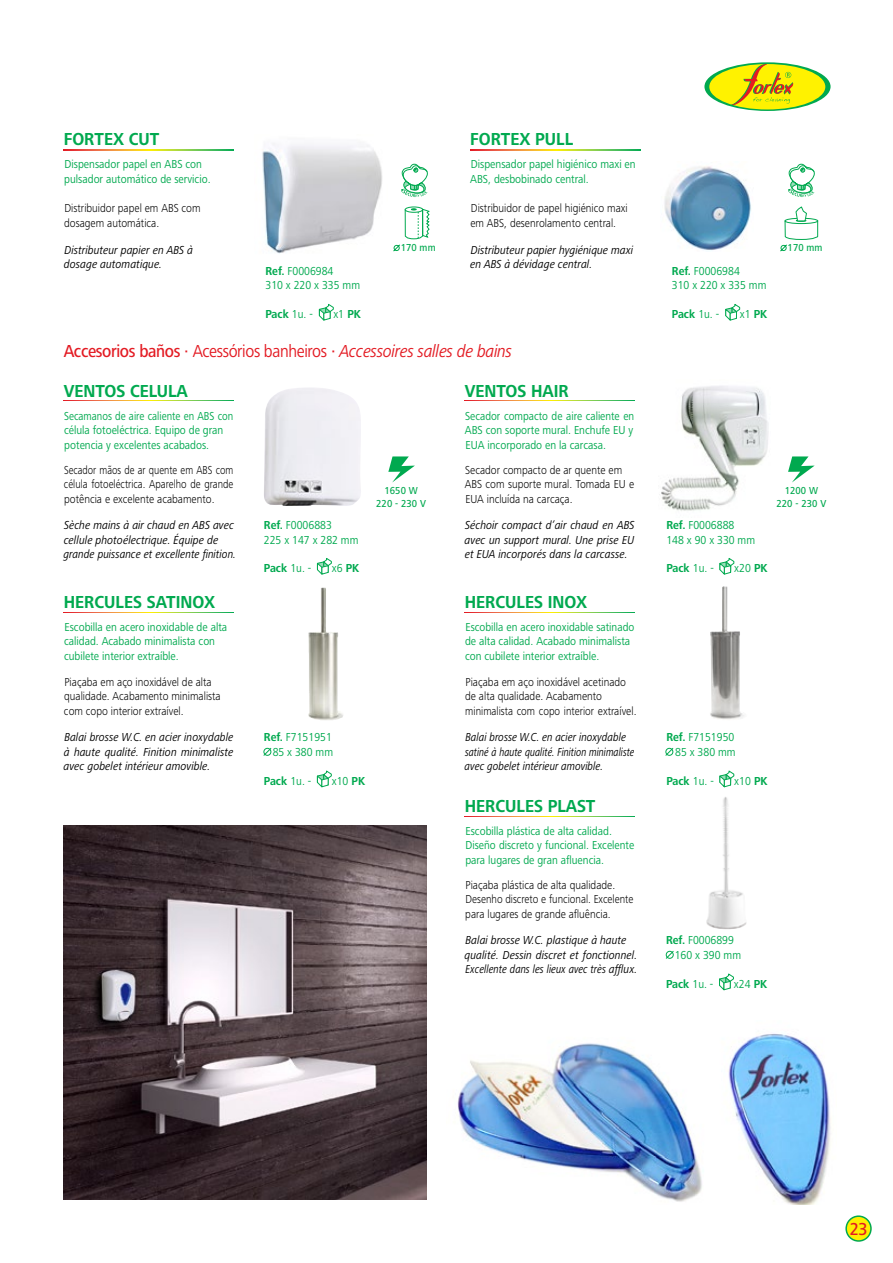
<style>
.page{position:relative;width:893px;height:1263px;background:#fff}
.page>*{position:absolute;margin:0;border:0;box-sizing:border-box;transform-origin:0 0}
.t1{font:700 18px "Frutiger Next LT";color:#00a94f;scale:.9 1}
.t2{font:italic 18px "Frutiger Next LT";letter-spacing:-.02em;color:#e31b23;scale:.9 1}
.t3{font:500 18px "Frutiger Next LT";color:#e31b23;scale:.9 1}
.t4{font:12px/14.4px "Frutiger Next LT";color:#00a94f;scale:.9 1}
.t5{font:300 12px/14.4px "Frutiger Next LT";color:#000;scale:.9 1}
.t6{font:italic 12px/14.4px "Frutiger Next LT";color:#000;scale:.9 1}
.t7{font:italic 12px/14.4px "Frutiger Next LT";color:#000;scale:.85 1}
.t8{font:12px/14.4px "Frutiger Next LT";color:#00a94f;scale:.89 1}
.t9{font:italic 12px/14.4px "Frutiger Next LT";color:#000;text-align:justify;scale:.89 1}
.t10{font:300 12px/14.4px "Frutiger Next LT";color:#000;text-align:justify;scale:.83 1}
.t11{font:12px/14.4px "Frutiger Next LT";color:#00a94f;scale:.85 1}
.t12{font:12px/14.4px "Frutiger Next LT";color:#00a94f;text-align:justify;scale:.88 1}
.t13{font:700 12px "Frutiger Next LT";color:#00a94f;scale:.9 1}
.t14{font:500 10.5px/12.6px "Frutiger Next LT";letter-spacing:.01em;color:#00a94f;text-align:center;scale:.9 1}
.s1{font-weight:700}
.s2{font-weight:400}
.s3{font-weight:500;font-style:normal}
.s4{font-style:normal}
</style>
<div class="page">
<svg style="left:704px;top:62px;width:126px;height:49px"></svg>
<div style="left:709px;top:64px;width:116px;height:45px;background:#fff200;border-radius:50%"></div>
<svg style="left:731px;top:64px;width:63px;height:42px"></svg>
<img style="left:710px;top:586px;width:34px;height:133px">
<img style="left:308px;top:588px;width:35px;height:132px">
<div style="left:846px;top:1216px;width:25px;height:25px;background:#ffef00;border-radius:50%"></div>
<div style="left:845px;top:1215px;width:27px;height:27px;border:2px solid #00a94f;border-radius:50%"></div>
<img style="left:457px;top:1033px;width:374px;height:171px">
<img style="left:706px;top:797px;width:41px;height:132px">
<svg style="left:719px;top:973px;width:15px;height:18px"></svg>
<svg style="left:665px;top:950px;width:9px;height:9px"></svg>
<svg style="left:465px;top:816px;width:170px;height:1px"></svg>
<svg style="left:317px;top:770px;width:15px;height:18px"></svg>
<svg style="left:263px;top:747px;width:9px;height:9px"></svg>
<svg style="left:719px;top:770px;width:15px;height:18px"></svg>
<svg style="left:665px;top:747px;width:9px;height:9px"></svg>
<svg style="left:64px;top:612px;width:170px;height:1px"></svg>
<svg style="left:465px;top:612px;width:170px;height:1px"></svg>
<img style="left:661px;top:386px;width:108px;height:125px">
<img style="left:264px;top:388px;width:97px;height:118px">
<svg style="left:317px;top:558px;width:15px;height:17px"></svg>
<svg style="left:719px;top:558px;width:15px;height:17px"></svg>
<svg style="left:388px;top:456px;width:27px;height:26px"></svg>
<svg style="left:788px;top:456px;width:27px;height:26px"></svg>
<svg style="left:64px;top:400px;width:170px;height:1px"></svg>
<svg style="left:465px;top:400px;width:170px;height:1px"></svg>
<img style="left:262px;top:143px;width:120px;height:111px">
<img style="left:664px;top:166px;width:87px;height:85px">
<svg style="left:319px;top:304px;width:15px;height:17px"></svg>
<svg style="left:725px;top:304px;width:15px;height:17px"></svg>
<svg style="left:64px;top:149px;width:170px;height:1px"></svg>
<svg style="left:470px;top:149px;width:170px;height:1px"></svg>
<svg style="left:393px;top:163px;width:37px;height:89px"></svg>
<svg style="left:780px;top:163px;width:38px;height:89px"></svg>
<img style="left:64px;top:826px;width:362px;height:373px">
<h1 class="t1" style="left:64px;top:129px;width:108px">FORTEX CUT</h1>
<h1 class="t1" style="left:470px;top:129px;width:116px">FORTEX PULL</h1>
<p class="t4" style="left:64px;top:157px;width:164px">Dispensador papel en ABS con pulsador automático de servicio.</p>
<p class="t4" style="left:470px;top:157px;width:185px">Dispensador papel higiénico maxi en<br>ABS, desbobinado central.</p>
<p class="t5" style="left:64px;top:201px;width:153px">Distribuidor papel em ABS com dosagem automática.</p>
<p class="t5" style="left:470px;top:201px;width:176px">Distribuidor de papel higiénico maxi em ABS, desenrolamento central.</p>
<p class="t6" style="left:64px;top:243px;width:145px">Distributeur papier en ABS à dosage automatique.</p>
<p class="t6" style="left:470px;top:243px;width:183px">Distributeur papier hygiénique maxi en ABS à dévidage central.</p>
<p class="t14" style="left:401px;top:242px;width:40px">170 mm</p>
<p class="t14" style="left:788px;top:242px;width:40px">170 mm</p>
<p class="t4" style="left:265px;top:264px;width:107px"><span class="s1">Ref.</span> F0006984<br>310 x 220 x 335 mm</p>
<p class="t13" style="left:265px;top:307px;width:54px">Pack <span class="s2">1u. -</span></p>
<p class="t4" style="left:333px;top:307px;width:32px">x1 <span class="s1">PK</span></p>
<p class="t4" style="left:672px;top:264px;width:107px"><span class="s1">Ref.</span> F0006984<br>310 x 220 x 335 mm</p>
<p class="t13" style="left:672px;top:307px;width:54px">Pack <span class="s2">1u. -</span></p>
<p class="t4" style="left:740px;top:307px;width:32px">x1 <span class="s1">PK</span></p>
<h1 class="t2" style="left:64px;top:341px;width:500px"><span class="s3">Accesorios baños ·</span> <span class="s4">Acessórios banheiros</span> <span class="s3">·</span> Accessoires salles de bains</h1>
<h1 class="t1" style="left:64px;top:380px;width:139px">VENTOS CELULA</h1>
<p class="t11" style="left:64px;top:409px;width:201px">Secamanos de aire caliente en ABS con célula fotoeléctrica. Equipo de gran potencia y excelentes acabados.</p>
<p class="t10" style="left:64px;top:463px;width:206px">Secador mãos de ar quente em ABS com célula fotoeléctrica. Aparelho de grande potência e excelente acabamento.</p>
<p class="t6" style="left:64px;top:518px;width:193px">Sèche mains à air chaud en ABS avec cellule photoélectrique. Équipe de grande puissance et excellente finition.</p>
<p class="t4" style="left:264px;top:518px;width:107px"><span class="s1">Ref.</span> F0006883<br>225 x 147 x 282 mm</p>
<p class="t13" style="left:264px;top:562px;width:54px">Pack <span class="s2">1u. -</span></p>
<p class="t4" style="left:332px;top:561px;width:32px">x6 <span class="s1">PK</span></p>
<h1 class="t1" style="left:465px;top:380px;width:117px">VENTOS HAIR</h1>
<p class="t12" style="left:465px;top:409px;width:194px">Secador compacto de aire caliente en ABS con soporte mural. Enchufe EU y EUA incorporado en la carcasa.</p>
<p class="t5" style="left:465px;top:463px;width:190px">Secador compacto de ar quente em<br>ABS com suporte mural. Tomada EU e<br>EUA incluída na carcaça.</p>
<p class="t6" style="left:465px;top:518px;width:190px;text-align:justify">Séchoir compact d’air chaud en ABS avec un support mural. Une prise EU et EUA incorporés dans la carcasse.</p>
<p class="t14" style="left:376px;top:484px;width:57px">1650 W<br>220 - 230 V</p>
<p class="t14" style="left:776px;top:484px;width:57px">1200 W<br>220 - 230 V</p>
<p class="t4" style="left:666px;top:518px;width:100px"><span class="s1">Ref.</span> F0006888<br>148 x 90 x 330 mm</p>
<p class="t13" style="left:666px;top:562px;width:54px">Pack <span class="s2">1u. -</span></p>
<p class="t4" style="left:734px;top:561px;width:39px">x20 <span class="s1">PK</span></p>
<h1 class="t1" style="left:64px;top:592px;width:170px">HERCULES SATINOX</h1>
<p class="t4" style="left:64px;top:620px;width:183px">Escobilla en acero inoxidable de alta calidad. Acabado minimalista con cubilete interior extraíble.</p>
<p class="t8" style="left:465px;top:620px;width:192px">Escobilla en acero inoxidable satinado de alta calidad. Acabado minimalista con cubilete interior extraíble.</p>
<p class="t5" style="left:64px;top:675px;width:176px">Piaçaba em aço inoxidável de alta qualidade. Acabamento minimalista com copo interior extraível.</p>
<p class="t5" style="left:465px;top:675px;width:192px">Piaçaba em aço inoxidável acetinado de alta qualidade. Acabamento minimalista com copo interior extraível.</p>
<p class="t9" style="left:64px;top:730px;width:192px">Balai brosse W.C. en acier inoxydable à haute qualité. Finition minimaliste avec gobelet intérieur amovible.</p>
<p class="t7" style="left:465px;top:730px;width:201px">Balai brosse W.C. en acier inoxydable satiné à haute qualité. Finition minimaliste avec gobelet intérieur amovible.</p>
<h1 class="t1" style="left:465px;top:592px;width:137px">HERCULES INOX</h1>
<p class="t4" style="left:264px;top:730px;width:78px;text-align:right"><span class="s1">Ref.</span> F7151951<br>85 x 380 mm</p>
<p class="t13" style="left:264px;top:774px;width:54px">Pack <span class="s2">1u. -</span></p>
<p class="t4" style="left:332px;top:773px;width:39px">x10 <span class="s1">PK</span></p>
<h1 class="t1" style="left:465px;top:796px;width:146px">HERCULES PLAST</h1>
<p class="t4" style="left:465px;top:824px;width:189px">Escobilla plástica de alta calidad.<br>Diseño discreto y funcional. Excelente para lugares de gran afluencia.</p>
<p class="t5" style="left:465px;top:878px;width:188px">Piaçaba plástica de alta qualidade.<br>Desenho discreto e funcional. Excelente para lugares de grande afluência.</p>
<p class="t6" style="left:465px;top:933px;width:193px">Balai brosse W.C. plastique à haute qualité. Dessin discret et fonctionnel.<br>Excellente dans les lieux avec très afflux.</p>
<p class="t4" style="left:666px;top:730px;width:78px;text-align:right"><span class="s1">Ref.</span> F7151950<br>85 x 380 mm</p>
<p class="t13" style="left:666px;top:774px;width:54px">Pack <span class="s2">1u. -</span></p>
<p class="t4" style="left:734px;top:773px;width:39px">x10 <span class="s1">PK</span></p>
<p class="t4" style="left:675px;top:933px;width:75px;text-indent:-9px"><span class="s1">Ref.</span> F0006899<br>160 x 390 mm</p>
<p class="t13" style="left:666px;top:977px;width:54px">Pack <span class="s2">1u. -</span></p>
<p class="t4" style="left:734px;top:976px;width:39px">x24 <span class="s1">PK</span></p>
<h1 class="t3" style="left:850px;top:1219px;width:21px">23</h1>
</div>
